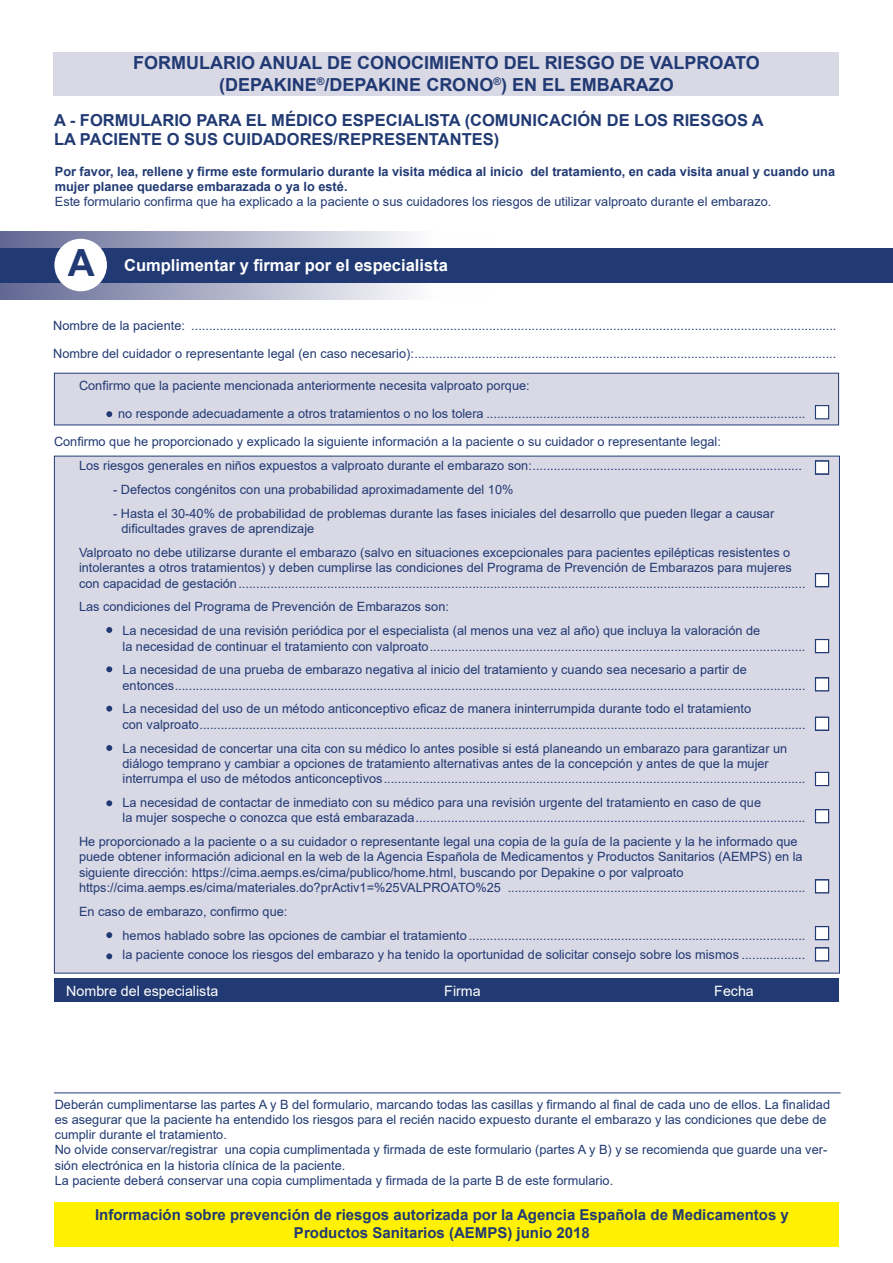
<style>
.page{position:relative;width:893px;height:1263px;background:#fff}
.page>*{position:absolute;margin:0;border:0;box-sizing:border-box;transform-origin:0 0}
.t1{font:700 37.5px "Arial";color:#213a73}
.t2{font:700 18px "Arial";color:#213a73}
.t3{font:700 16.5px/19.8px "Arial";color:#213a73}
.t4{font:700 16.5px "Arial";color:#fff}
.t5{font:700 15px/18px "Arial";color:#213a73;text-align:center}
.t6{font:14.25px "Arial";color:#fff}
.t7{font:12.75px/15.3px "Arial";color:#213a73}
.t8{font:700 12.75px/15.3px "Arial";color:#213a73}
</style>
<div class="page">
<div style="left:0;top:231px;width:489px;height:68px;background:linear-gradient(to right,#636a95,#fff)"></div>
<div style="left:0;top:248px;width:893px;height:34px;background:#213a73"></div>
<div style="left:54px;top:239px;width:53px;height:52px;background:#fff;border-radius:50%"></div>
<div style="left:54px;top:373px;width:785px;height:52px;background:#d9d8e5;border:1px solid #213a73"></div>
<div style="left:815px;top:405px;width:14px;height:14px;background:#fff;border:1px solid #213a73"></div>
<div style="left:54px;top:456px;width:786px;height:517px;background:#d9d8e5;border:1px solid #213a73"></div>
<svg style="left:106px;top:411px;width:6px;height:6px"></svg>
<svg style="left:106px;top:627px;width:6px;height:6px"></svg>
<svg style="left:106px;top:666px;width:6px;height:6px"></svg>
<svg style="left:106px;top:706px;width:6px;height:6px"></svg>
<svg style="left:106px;top:745px;width:6px;height:6px"></svg>
<svg style="left:106px;top:800px;width:6px;height:6px"></svg>
<svg style="left:106px;top:932px;width:6px;height:6px"></svg>
<svg style="left:106px;top:953px;width:6px;height:6px"></svg>
<div style="left:815px;top:461px;width:14px;height:13px;background:#fff"></div>
<div style="left:815px;top:460px;width:14px;height:15px;border:1px solid #213a73"></div>
<div style="left:815px;top:639px;width:14px;height:14px;background:#fff"></div>
<div style="left:815px;top:639px;width:14px;height:14px;border:1px solid #213a73"></div>
<div style="left:815px;top:678px;width:14px;height:13px;background:#fff"></div>
<div style="left:815px;top:677px;width:14px;height:14px;border:1px solid #213a73"></div>
<div style="left:815px;top:717px;width:14px;height:13px;background:#fff"></div>
<div style="left:815px;top:716px;width:14px;height:15px;border:1px solid #213a73"></div>
<div style="left:815px;top:772px;width:14px;height:13px;background:#fff"></div>
<div style="left:815px;top:772px;width:14px;height:14px;border:1px solid #213a73"></div>
<div style="left:815px;top:809px;width:14px;height:14px;background:#fff"></div>
<div style="left:815px;top:809px;width:14px;height:14px;border:1px solid #213a73"></div>
<div style="left:815px;top:926px;width:14px;height:14px;background:#fff"></div>
<div style="left:815px;top:926px;width:14px;height:14px;border:1px solid #213a73"></div>
<div style="left:815px;top:948px;width:14px;height:13px;background:#fff"></div>
<div style="left:815px;top:947px;width:14px;height:14px;border:1px solid #213a73"></div>
<div style="left:55px;top:979px;width:784px;height:23px;background:#213a73"></div>
<div style="left:815px;top:574px;width:14px;height:13px;background:#fff"></div>
<div style="left:815px;top:573px;width:14px;height:14px;border:1px solid #213a73"></div>
<div style="left:815px;top:880px;width:14px;height:13px;background:#fff"></div>
<div style="left:815px;top:879px;width:14px;height:14px;border:1px solid #213a73"></div>
<hr style="left:54px;top:1092px;width:787px;height:1px;background:#213a73">
<div style="left:54px;top:1203px;width:784px;height:44px;background:#fff101"></div>
<div style="left:54px;top:52px;width:785px;height:44px;background:#d9d8e5"></div>
<p class="t2" style="left:133px;top:50px;width:628px">FORMULARIO ANUAL DE CONOCIMIENTO DEL RIESGO DE VALPROATO</p>
<p class="t2" style="left:219px;top:72px;width:456px">(DEPAKINE<sup>®</sup>/DEPAKINE CRONO<sup>®</sup>) EN EL EMBARAZO</p>
<p class="t3" style="left:54px;top:110px;width:711px">A - FORMULARIO PARA EL MÉDICO ESPECIALISTA (COMUNICACIÓN DE LOS RIESGOS A<br>LA PACIENTE O SUS CUIDADORES/REPRESENTANTES)</p>
<p class="t8" style="left:55px;top:164px;width:782px">Por favor, lea, rellene y firme este formulario durante la visita médica al inicio del tratamiento, en cada visita anual y cuando una mujer planee quedarse embarazada o ya lo esté.</p>
<p class="t7" style="left:55px;top:194px;width:718px">Este formulario confirma que ha explicado a la paciente o sus cuidadores los riesgos de utilizar valproato durante el embarazo.</p>
<p class="t1" style="left:68px;top:237px;width:29px">A</p>
<p class="t4" style="left:124px;top:254px;width:325px">Cumplimentar y firmar por el especialista</p>
<p class="t7" style="left:53px;top:318px;width:785px">Nombre de la paciente: ......................................................................................................................................................................................</p>
<p class="t7" style="left:53px;top:346px;width:785px">Nombre del cuidador o representante legal (en caso necesario):.......................................................................................................................</p>
<p class="t7" style="left:79px;top:378px;width:452px">Confirmo que la paciente mencionada anteriormente necesita valproato porque:</p>
<p class="t7" style="left:118px;top:406px;width:689px">no responde adecuadamente a otros tratamientos o no los tolera ..........................................................................................</p>
<p class="t7" style="left:54px;top:433px;width:668px">Confirmo que he proporcionado y explicado la siguiente información a la paciente o su cuidador o representante legal:</p>
<p class="t7" style="left:79px;top:458px;width:724px">Los riesgos generales en niños expuestos a valproato durante el embarazo son:............................................................................</p>
<p class="t7" style="left:113px;top:482px;width:402px">- Defectos congénitos con una probabilidad aproximadamente del 10%</p>
<p class="t7" style="left:122px;top:506px;width:654px;text-indent:-9px">- Hasta el 30-40% de probabilidad de problemas durante las fases iniciales del desarrollo que pueden llegar a causar dificultades graves de aprendizaje</p>
<p class="t7" style="left:79px;top:545px;width:728px">Valproato no debe utilizarse durante el embarazo (salvo en situaciones excepcionales para pacientes epilépticas resistentes o intolerantes a otros tratamientos) y deben cumplirse las condiciones del Programa de Prevención de Embarazos para mujeres con capacidad de gestación................................................................................................................................................................</p>
<p class="t7" style="left:79px;top:599px;width:371px">Las condiciones del Programa de Prevención de Embarazos son:</p>
<p class="t7" style="left:123px;top:623px;width:684px">La necesidad de una revisión periódica por el especialista (al menos una vez al año) que incluya la valoración de<br>la necesidad de continuar el tratamiento con valproato..........................................................................................................</p>
<p class="t7" style="left:123px;top:662px;width:685px">La necesidad de una prueba de embarazo negativa al inicio del tratamiento y cuando sea necesario a partir de entonces..................................................................................................................................................................................</p>
<p class="t7" style="left:123px;top:701px;width:685px">La necesidad del uso de un método anticonceptivo eficaz de manera ininterrumpida durante todo el tratamiento<br>con valproato...........................................................................................................................................................................</p>
<p class="t7" style="left:123px;top:740px;width:684px">La necesidad de concertar una cita con su médico lo antes posible si está planeando un embarazo para garantizar un diálogo temprano y cambiar a opciones de tratamiento alternativas antes de la concepción y antes de que la mujer interrumpa el uso de métodos anticonceptivos.......................................................................................................................</p>
<p class="t7" style="left:123px;top:795px;width:684px">La necesidad de contactar de inmediato con su médico para una revisión urgente del tratamiento en caso de que<br>la mujer sospeche o conozca que está embarazada..............................................................................................................</p>
<p class="t7" style="left:79px;top:834px;width:728px">He proporcionado a la paciente o a su cuidador o representante legal una copia de la guía de la paciente y la he informado que puede obtener información adicional en la web de la Agencia Española de Medicamentos y Productos Sanitarios (AEMPS) en la siguiente dirección: https://cima.aemps.es/cima/publico/home.html, buscando por Depakine o por valproato https://cima.aemps.es/cima/materiales.do?prActiv1=%25VALPROATO%25 ....................................................................................</p>
<p class="t7" style="left:79px;top:903px;width:210px">En caso de embarazo, confirmo que:</p>
<p class="t7" style="left:123px;top:927px;width:684px">hemos hablado sobre las opciones de cambiar el tratamiento...............................................................................................</p>
<p class="t7" style="left:123px;top:947px;width:684px">la paciente conoce los riesgos del embarazo y ha tenido la oportunidad de solicitar consejo sobre los mismos ..................</p>
<p class="t6" style="left:66px;top:981px;width:154px">Nombre del especialista</p>
<p class="t6" style="left:444px;top:981px;width:38px">Firma</p>
<p class="t6" style="left:714px;top:981px;width:41px">Fecha</p>
<p class="t7" style="left:55px;top:1096px;width:777px">Deberán cumplimentarse las partes A y B del formulario, marcando todas las casillas y firmando al final de cada uno de ellos. La finalidad es asegurar que la paciente ha entendido los riesgos para el recién nacido expuesto durante el embarazo y las condiciones que debe de cumplir durante el tratamiento.</p>
<p class="t7" style="left:55px;top:1142px;width:774px">No olvide conservar/registrar una copia cumplimentada y firmada de este formulario (partes A y B) y se recomienda que guarde una ver&shy;sión electrónica en la historia clínica de la paciente.</p>
<p class="t7" style="left:55px;top:1173px;width:560px">La paciente deberá conservar una copia cumplimentada y firmada de la parte B de este formulario.</p>
<p class="t5" style="left:95px;top:1205px;width:695px">Información sobre prevención de riesgos autorizada por la Agencia Española de Medicamentos y<br>Productos Sanitarios (AEMPS) junio 2018</p>
</div>
